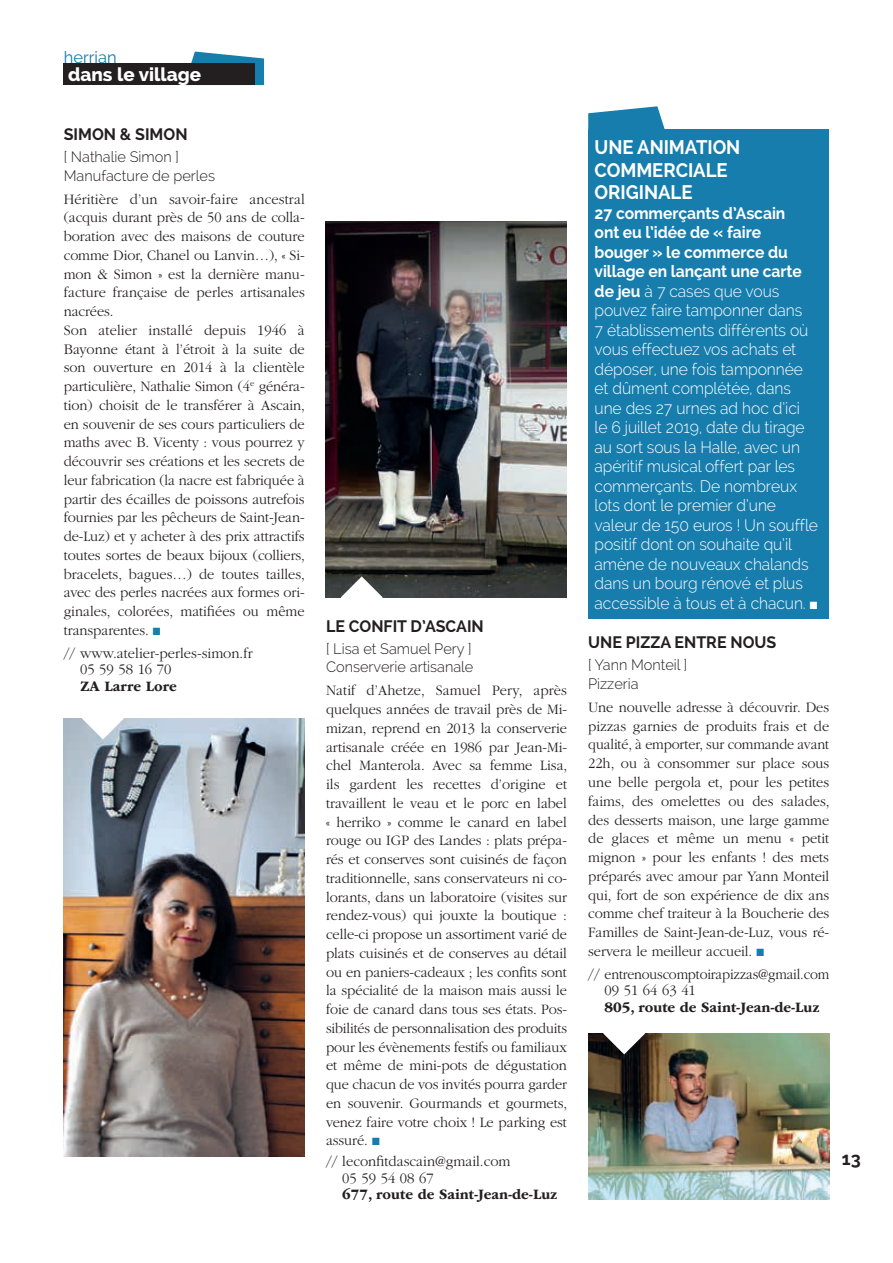
<style>
.page{position:relative;width:893px;height:1263px;background:#fff}
.page>*{position:absolute;margin:0;border:0;box-sizing:border-box;transform-origin:0 0}
.t1{font:700 19.5px/22.5px "Raleway";letter-spacing:-.005em;color:#fff;scale:.95 1}
.t2{font:800 18.75px "Raleway";color:#fff}
.t3{font:700 18px "Raleway";color:#231f20}
.t4{font:300 16.5px/19.5px "Raleway";letter-spacing:-.005em;color:#fff;scale:.95 1}
.t5{font:700 16.5px "Raleway";color:#231f20}
.t6{font:16.5px "Raleway";color:#177dad}
.t7{font:300 15px/18.8px "ITC Garamond Std";letter-spacing:-.005em;color:#231f20;text-align:justify;scale:.96 1}
.t8{font:300 15px/16.5px "ITC Garamond Std";letter-spacing:-.005em;color:#231f20}
.t9{font:300 15px/18.8px "Raleway";color:#231f20}
.t10{font:700 15px "ITC Garamond Std";color:#231f20}
.s1{color:#177dad}
.s2{font-weight:700}
</style>
<div class="page">
<img style="left:588px;top:1033px;width:241px;height:166px">
<svg style="left:603px;top:1033px;width:42px;height:21px"></svg>
<img style="left:326px;top:222px;width:241px;height:375px">
<img style="left:64px;top:718px;width:241px;height:439px">
<svg style="left:341px;top:576px;width:42px;height:22px"></svg>
<svg style="left:82px;top:718px;width:42px;height:21px"></svg>
<svg style="left:588px;top:106px;width:77px;height:23px"></svg>
<div style="left:588px;top:129px;width:241px;height:489px;background:#177dad"></div>
<svg style="left:184px;top:52px;width:80px;height:33px"></svg>
<div style="left:64px;top:64px;width:191px;height:21px;background:#231f20"></div>
<p class="t6" style="left:64px;top:47px;width:54px">herrian</p>
<p class="t2" style="left:68px;top:64px;width:135px">dans le village</p>
<p class="t5" style="left:64px;top:125px;width:125px">SIMON &amp; SIMON</p>
<p class="t9" style="left:64px;top:147px;width:153px">[ Nathalie Simon ]<br>Manufacture de perles</p>
<p class="t7" style="left:64px;top:190px;width:253px;text-align:left">Héritière d’un savoir-faire ancestral (acquis durant près de 50 ans de colla&shy;boration avec des maisons de couture comme Dior, Chanel ou Lanvin…), « Si&shy;mon &amp; Simon » est la dernière manu&shy;facture française de perles artisanales nacrées.<br>Son atelier installé depuis 1946 à Bayonne étant à l’étroit à la suite de son ouverture en 2014 à la clientèle particulière, Nathalie Simon (4<sup>e</sup> généra&shy;tion) choisit de le transférer à Ascain, en souvenir de ses cours particuliers de maths avec B. Vicenty : vous pourrez y découvrir ses créations et les secrets de leur fabrication (la nacre est fabriquée à partir des écailles de poissons autrefois fournies par les pêcheurs de Saint-Jean&shy;de-Luz) et y acheter à des prix attractifs toutes sortes de beaux bijoux (colliers, bracelets, bagues…) de toutes tailles, avec des perles nacrées aux formes ori&shy;ginales, colorées, matifiées ou même transparentes. <span class="s1">■</span></p>
<p class="t8" style="left:80px;top:645px;width:174px;text-indent:-16px">// www.atelier-perles-simon.fr<br>05 59 58 16 70</p>
<p class="t10" style="left:80px;top:678px;width:98px">ZA Larre Lore</p>
<p class="t5" style="left:326px;top:617px;width:159px">LE CONFIT D’ASCAIN</p>
<p class="t9" style="left:326px;top:639px;width:149px">[ Lisa et Samuel Pery ]<br>Conserverie artisanale</p>
<p class="t7" style="left:326px;top:681px;width:253px">Natif d’Ahetze, Samuel Pery, après quelques années de travail près de Mi&shy;mizan, reprend en 2013 la conserverie artisanale créée en 1986 par Jean-Mi&shy;chel Manterola. Avec sa femme Lisa, ils gardent les recettes d’origine et travaillent le veau et le porc en label « herriko » comme le canard en label rouge ou IGP des Landes : plats prépa&shy;rés et conserves sont cuisinés de façon traditionnelle, sans conservateurs ni co&shy;lorants, dans un laboratoire (visites sur rendez-vous) qui jouxte la boutique : celle-ci propose un assortiment varié de plats cuisinés et de conserves au détail ou en paniers-cadeaux ; les confits sont la spécialité de la maison mais aussi le foie de canard dans tous ses états. Pos&shy;sibilités de personnalisation des produits pour les évènements festifs ou familiaux et même de mini-pots de dégustation que chacun de vos invités pourra garder en souvenir. Gourmands et gourmets, venez faire votre choix ! Le parking est assuré. <span class="s1">■</span></p>
<p class="t8" style="left:342px;top:1153px;width:170px;text-indent:-16px">// leconfitdascain@gmail.com<br>05 59 54 08 67</p>
<p class="t10" style="left:342px;top:1186px;width:217px">677, route de Saint-Jean-de-Luz</p>
<h1 class="t1" style="left:595px;top:136px;width:155px">UNE ANIMATION<br>COMMERCIALE<br>ORIGINALE</h1>
<p class="t4" style="left:595px;top:203px;width:237px"><span class="s2">27 commerçants d’Ascain<br>ont eu l’idée de « faire bouger » le commerce du village en lançant une carte de jeu</span> à 7 cases que vous pouvez faire tamponner dans<br>7 établissements différents où vous effectuez vos achats et déposer, une fois tamponnée et dûment complétée, dans une des 27 urnes ad hoc d’ici<br>le 6 juillet 2019, date du tirage au sort sous la Halle, avec un apéritif musical offert par les commerçants. De nombreux lots dont le premier d’une valeur de 150 euros ! Un souffle positif dont on souhaite qu’il amène de nouveaux chalands dans un bourg rénové et plus accessible à tous et à chacun. ■</p>
<p class="t5" style="left:588px;top:633px;width:190px">UNE PIZZA ENTRE NOUS</p>
<p class="t9" style="left:588px;top:655px;width:101px">[ Yann Monteil ]<br>Pizzeria</p>
<p class="t7" style="left:588px;top:698px;width:253px">Une nouvelle adresse à découvrir. Des pizzas garnies de produits frais et de qualité, à emporter, sur commande avant 22h, ou à consommer sur place sous une belle pergola et, pour les petites faims, des omelettes ou des salades, des desserts maison, une large gamme de glaces et même un menu « petit mignon » pour les enfants ! des mets préparés avec amour par Yann Monteil qui, fort de son expérience de dix ans comme chef traiteur à la Boucherie des Familles de Saint-Jean-de-Luz, vous ré&shy;servera le meilleur accueil. <span class="s1">■</span></p>
<p class="t8" style="left:604px;top:966px;width:226px;text-indent:-16px">// entrenouscomptoirapizzas@gmail.com<br>09 51 64 63 41</p>
<p class="t10" style="left:604px;top:998px;width:217px">805, route de Saint-Jean-de-Luz</p>
<p class="t3" style="left:842px;top:1148px;width:20px">13</p>
</div>
